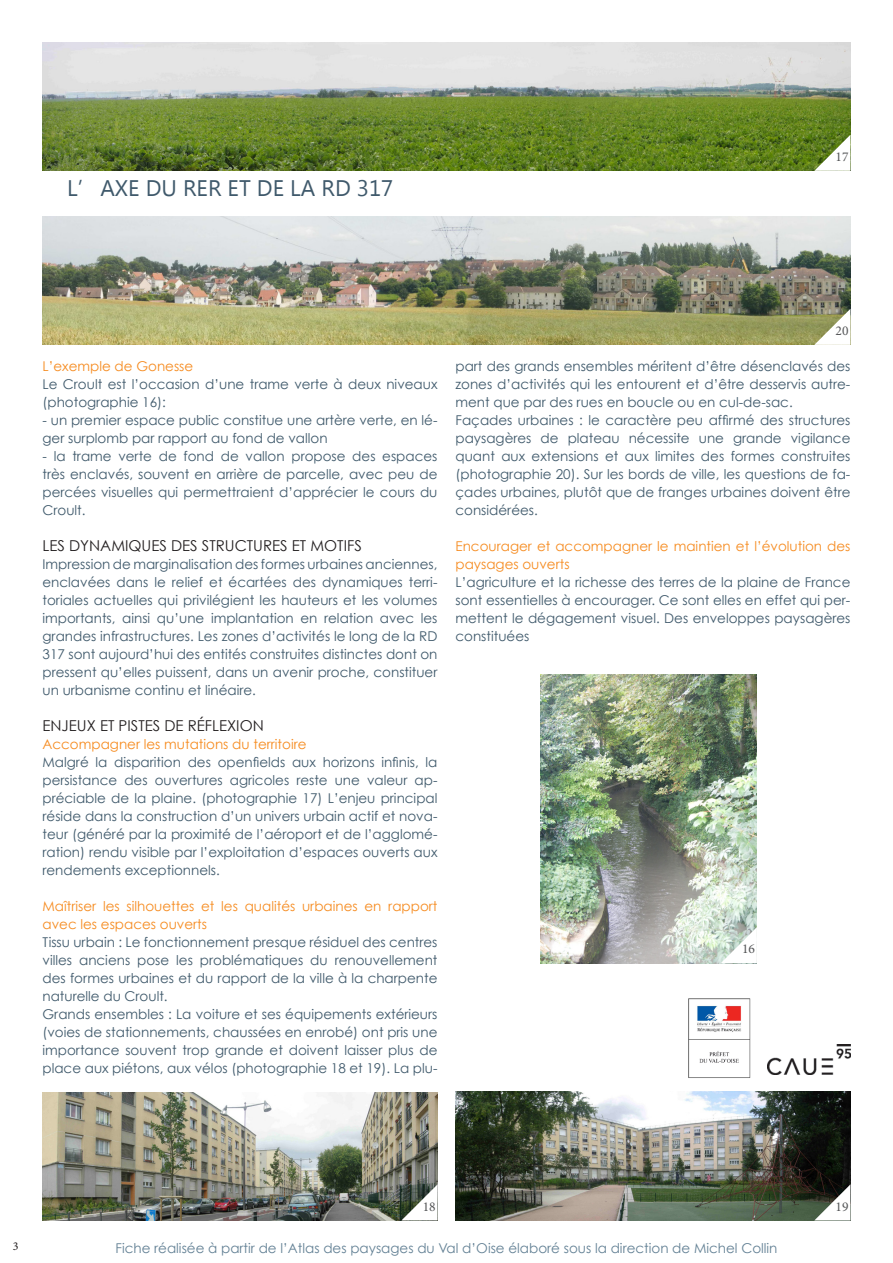
<style>
.page{position:relative;width:893px;height:1263px;background:#fff}
.page>*{position:absolute;margin:0;border:0;box-sizing:border-box;transform-origin:0 0}
.t1{font:22.5px "Microsoft Tai Le";color:#3f596b}
.t2{font:15px "Century Gothic";color:#231f20}
.t3{font:13.5px/18px "Century Gothic";color:#3f596b;text-align:justify}
.t4{font:13.5px/18px "Century Gothic";color:#f68b1f}
.t5{font:13.5px "Century Gothic";color:#628094}
.t6{font:13.5px "Minion Pro";color:#545557}
.t7{font:12px "Minion Pro";color:#231f20}
</style>
<div class="page">
<img style="left:767px;top:1044px;width:83px;height:31px">
<img style="left:688px;top:998px;width:63px;height:80px">
<img style="left:43px;top:217px;width:807px;height:128px">
<img style="left:455px;top:1091px;width:395px;height:129px">
<img style="left:43px;top:43px;width:807px;height:128px">
<svg style="left:814px;top:135px;width:36px;height:36px"></svg>
<svg style="left:814px;top:309px;width:36px;height:36px"></svg>
<svg style="left:814px;top:1184px;width:36px;height:36px"></svg>
<img style="left:540px;top:674px;width:216px;height:289px">
<svg style="left:721px;top:927px;width:36px;height:36px"></svg>
<img style="left:43px;top:1092px;width:394px;height:128px">
<svg style="left:401px;top:1184px;width:37px;height:36px"></svg>
<p class="t1" style="left:67px;top:175px;width:328px">L’AXE DU RER ET DE LA RD 317</p>
<p class="t6" style="left:836px;top:148px;width:14px">17</p>
<p class="t4" style="left:43px;top:357px;width:152px">L’exemple de Gonesse</p>
<p class="t3" style="left:43px;top:375px;width:396px">Le Croult est l’occasion d’une trame verte à deux niveaux (photographie 16):</p>
<p class="t3" style="left:43px;top:411px;width:396px">- un premier espace public constitue une artère verte, en lé&shy;ger surplomb par rapport au fond de vallon</p>
<p class="t3" style="left:43px;top:447px;width:396px">- la trame verte de fond de vallon propose des espaces très enclavés, souvent en arrière de parcelle, avec peu de percées visuelles qui permettraient d’apprécier le cours du Croult.</p>
<p class="t2" style="left:43px;top:537px;width:321px">LES DYNAMIQUES DES STRUCTURES ET MOTIFS</p>
<p class="t3" style="left:43px;top:555px;width:396px">Impression de marginalisation des formes urbaines anciennes, enclavées dans le relief et écartées des dynamiques terri&shy;toriales actuelles qui privilégient les hauteurs et les volumes importants, ainsi qu’une implantation en relation avec les grandes infrastructures. Les zones d’activités le long de la RD 317 sont aujourd’hui des entités construites distinctes dont on pressent qu’elles puissent, dans un avenir proche, constituer un urbanisme continu et linéaire.</p>
<p class="t2" style="left:43px;top:717px;width:223px">ENJEUX ET PISTES DE RÉFLEXION</p>
<p class="t4" style="left:43px;top:735px;width:265px">Accompagner les mutations du territoire</p>
<p class="t3" style="left:43px;top:753px;width:396px">Malgré la disparition des openfields aux horizons infinis, la persistance des ouvertures agricoles reste une valeur ap&shy;préciable de la plaine. (photographie 17) L’enjeu principal réside dans la construction d’un univers urbain actif et nova&shy;teur (généré par la proximité de l’aéroport et de l’agglomé&shy;ration) rendu visible par l’exploitation d’espaces ouverts aux rendements exceptionnels.</p>
<p class="t4" style="left:43px;top:897px;width:396px">Maîtriser les silhouettes et les qualités urbaines en rapport avec les espaces ouverts</p>
<p class="t3" style="left:43px;top:933px;width:396px">Tissu urbain : Le fonctionnement presque résiduel des centres villes anciens pose les problématiques du renouvellement des formes urbaines et du rapport de la ville à la charpente naturelle du Croult.</p>
<p class="t3" style="left:43px;top:1005px;width:396px">Grands ensembles : La voiture et ses équipements extérieurs (voies de stationnements, chaussées en enrobé) ont pris une importance souvent trop grande et doivent laisser plus de place aux piétons, aux vélos (photographie 18 et 19). La plu-</p>
<p class="t6" style="left:836px;top:322px;width:14px">20</p>
<p class="t3" style="left:455px;top:357px;width:396px">part des grands ensembles méritent d’être désenclavés des zones d’activités qui les entourent et d’être desservis autre&shy;ment que par des rues en boucle ou en cul-de-sac.</p>
<p class="t3" style="left:455px;top:411px;width:396px">Façades urbaines : le caractère peu affirmé des structures paysagères de plateau nécessite une grande vigilance quant aux extensions et aux limites des formes construites (photographie 20). Sur les bords de ville, les questions de fa&shy;çades urbaines, plutôt que de franges urbaines doivent être considérées.</p>
<p class="t4" style="left:455px;top:537px;width:396px">Encourager et accompagner le maintien et l’évolution des paysages ouverts</p>
<p class="t3" style="left:455px;top:573px;width:396px">L’agriculture et la richesse des terres de la plaine de France sont essentielles à encourager. Ce sont elles en effet qui per&shy;mettent le dégagement visuel. Des enveloppes paysagères constituées</p>
<p class="t6" style="left:742px;top:940px;width:14px">16</p>
<p class="t7" style="left:13px;top:1238px;width:7px">3</p>
<p class="t6" style="left:423px;top:1197px;width:14px">18</p>
<p class="t5" style="left:115px;top:1240px;width:663px">Fiche réalisée à partir de l’Atlas des paysages du Val d’Oise élaboré sous la direction de Michel Collin</p>
<p class="t6" style="left:836px;top:1197px;width:14px">19</p>
</div>
